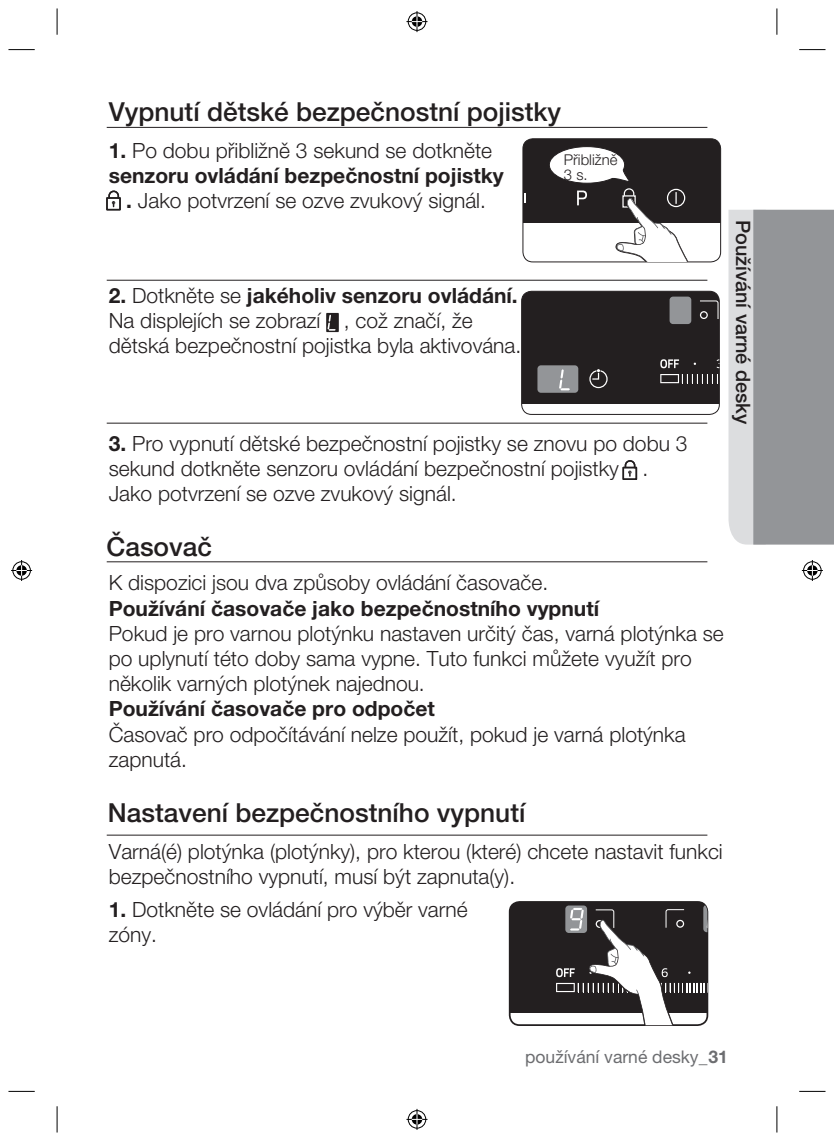
<style>
.page{position:relative;width:834px;height:1141px;background:#fff}
.page>*{position:absolute;margin:0;border:0;box-sizing:border-box;transform-origin:0 0}
.t1{font:500 26.25px "Helvetica Neue LT Pro";color:#231f20}
.t2{font:300 21px/25.2px "Helvetica Neue LT Pro";color:#231f20}
.t3{font:700 21px "Helvetica Neue LT Pro";color:#231f20}
.t4{font:500 19.78px "Helvetica Neue LT Pro";color:#231f20}
.t5{font:17.5px "Helvetica Neue LT Pro";color:#6c6d70}
.t6{font:300 14.88px/14.9px "Helvetica Neue LT Pro";color:#231f20}
.s1{font-weight:700}
</style>
<div class="page">
<svg style="left:776px;top:1106px;width:1px;height:26px"></svg>
<svg style="left:776px;top:8px;width:1px;height:27px"></svg>
<svg style="left:57px;top:1106px;width:1px;height:26px"></svg>
<svg style="left:57px;top:8px;width:1px;height:27px"></svg>
<svg style="left:799px;top:1091px;width:26px;height:1px"></svg>
<svg style="left:8px;top:1091px;width:27px;height:1px"></svg>
<svg style="left:799px;top:49px;width:26px;height:1px"></svg>
<svg style="left:8px;top:49px;width:27px;height:1px"></svg>
<svg style="left:406px;top:11px;width:21px;height:21px"></svg>
<svg style="left:406px;top:1109px;width:21px;height:21px"></svg>
<svg style="left:11px;top:560px;width:21px;height:21px"></svg>
<svg style="left:801px;top:560px;width:21px;height:21px"></svg>
<svg style="left:728px;top:210px;width:105px;height:335px;background:#a4a6a9"></svg>
<hr style="left:107px;top:127px;width:600px;height:1px;background:#231f20">
<hr style="left:107px;top:280px;width:600px;height:1px;background:#231f20">
<hr style="left:107px;top:423px;width:600px;height:1px;background:#231f20">
<hr style="left:107px;top:561px;width:600px;height:1px;background:#231f20">
<hr style="left:107px;top:835px;width:600px;height:1px;background:#231f20">
<div style="left:106px;top:197px;width:15px;height:13px;border:2px solid #231f20"></div>
<svg style="left:108px;top:190px;width:12px;height:17px"></svg>
<div style="left:622px;top:467px;width:15px;height:13px;border:2px solid #231f20"></div>
<svg style="left:623px;top:460px;width:13px;height:16px"></svg>
<svg style="left:326px;top:313px;width:13px;height:19px"></svg>
<svg style="left:523px;top:139px;width:197px;height:123px"></svg>
<svg style="left:521px;top:291px;width:198px;height:112px;background:#302c2d"></svg>
<svg style="left:509px;top:902px;width:199px;height:123px"></svg>
<p class="t1" style="left:109px;top:96px;width:454px">Vypnutí dětské bezpečnostní pojistky</p>
<p class="t2" style="left:109px;top:137px;width:396px;text-align:center"><span class="s1">1.</span> Po dobu přibližně 3 sekund se dotkněte <span class="s1">senzoru ovládání bezpečnostní pojistky .</span> Jako potvrzení se ozve zvukový signál.</p>
<p class="t2" style="left:109px;top:282px;width:414px"><span class="s1">2.</span> Dotkněte se <span class="s1">jakéholiv senzoru ovládání.<br></span>Na displejích se zobrazí , což značí, že dětská bezpečnostní pojistka byla aktivována.</p>
<p class="t6" style="left:564px;top:152px;width:55px">Přibližně<br>3 s.</p>
<p class="t2" style="left:109px;top:430px;width:580px"><span class="s1">3.</span> Pro vypnutí dětské bezpečnostní pojistky se znovu po dobu 3 sekund dotkněte senzoru ovládání bezpečnostní pojistky .<br>Jako potvrzení se ozve zvukový signál.</p>
<p class="t4" style="left:754px;top:220px;width:206px;rotate:90deg">Používání varné desky</p>
<p class="t1" style="left:106px;top:531px;width:107px">Časovač</p>
<p class="t2" style="left:109px;top:570px;width:441px">K dispozici jsou dva způsoby ovládání časovače.</p>
<p class="t3" style="left:109px;top:595px;width:492px">Používání časovače jako bezpečnostního vypnutí</p>
<p class="t2" style="left:109px;top:620px;width:616px">Pokud je pro varnou plotýnku nastaven určitý čas, varná plotýnka se po uplynutí této doby sama vypne. Tuto funkci můžete využít pro několik varných plotýnek najednou.</p>
<p class="t3" style="left:109px;top:696px;width:327px">Používání časovače pro odpočet</p>
<p class="t2" style="left:109px;top:721px;width:578px">Časovač pro odpočítávání nelze použít, pokud je varná plotýnka zapnutá.</p>
<p class="t1" style="left:108px;top:797px;width:419px">Nastavení bezpečnostního vypnutí</p>
<p class="t2" style="left:109px;top:838px;width:615px">Varná(é) plotýnka (plotýnky), pro kterou (které) chcete nastavit funkci bezpečnostního vypnutí, musí být zapnuta(y).</p>
<p class="t2" style="left:109px;top:897px;width:360px"><span class="s1">1.</span> Dotkněte se ovládání pro výběr varné zóny.</p>
<p class="t5" style="left:525px;top:1046px;width:204px">používání varné desky_<span class="s1">31</span></p>
</div>
